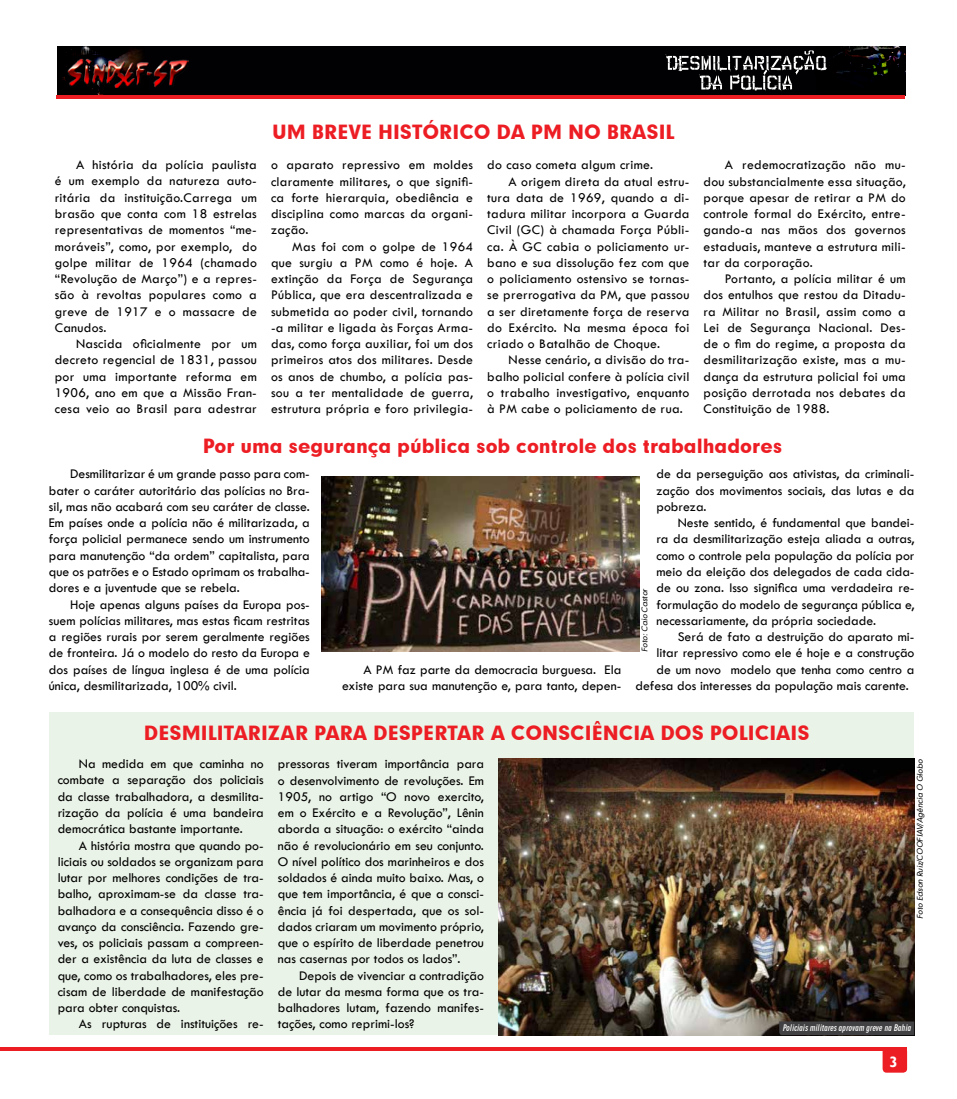
<style>
.page{position:relative;width:957px;height:1099px;background:#fff}
.page>*{position:absolute;margin:0;border:0;box-sizing:border-box;transform-origin:0 0}
.t1{font:18.75px "Geometric 706 BT Black B";color:#ed1d24}
.t2{font:700 15px "Gill Sans";color:#fff}
.t3{font:13.75px/16.2px "Tw Cen";letter-spacing:.015em;color:#000;text-align:justify}
.t4{font:italic 8.75px "Geometric 706 BT Bold Condensed B";color:#fff}
.t5{font:italic 7.5px "Geometric 706 BT Medium B";color:#000}
</style>
<div class="page">
<div style="left:50px;top:712px;width:864px;height:323px;background:#eaf3e7"></div>
<hr style="left:0;top:1047px;width:907px;height:4px;background:#ed1d24">
<div style="left:882px;top:1047px;width:25px;height:25px;background:#ed1d24;border-radius:4px"></div>
<div style="left:57px;top:46px;width:848px;height:50px;background:#010002"></div>
<img style="left:57px;top:46px;width:92px;height:50px">
<img style="left:810px;top:46px;width:95px;height:50px">
<svg style="left:665px;top:50px;width:165px;height:45px"></svg>
<hr style="left:57px;top:96px;width:848px;height:3px;background:#ed1d24">
<img style="left:68px;top:58px;width:120px;height:30px">
<img style="left:321px;top:476px;width:319px;height:175px">
<img style="left:498px;top:758px;width:416px;height:277px">
<svg style="left:779px;top:1021px;width:135px;height:14px;background:#3f3e3f"></svg>
<p class="t3" style="left:55px;top:157px;width:204px;text-indent:21px">A história da polícia paulista é um exemplo da natureza auto&shy;ritária da instituição.Carrega um brasão que conta com 18 estrelas representativas de momentos “me&shy;moráveis”, como, por exemplo, do golpe militar de 1964 (chamado “Revolução de Março”) e a repres&shy;são à revoltas populares como a greve de 1917 e o massacre de Canudos.</p>
<p class="t3" style="left:55px;top:335px;width:204px;text-indent:21px">Nascida oficialmente por um decreto regencial de 1831, passou por uma importante reforma em 1906, ano em que a Missão Fran&shy;cesa veio ao Brasil para adestrar</p>
<h1 class="t1" style="left:272px;top:119px;width:404px">UM BREVE HISTÓRICO DA PM NO BRASIL</h1>
<p class="t3" style="left:271px;top:157px;width:204px">o aparato repressivo em moldes claramente militares, o que signifi&shy;ca forte hierarquia, obediência e disciplina como marcas da organi&shy;zação.</p>
<p class="t3" style="left:271px;top:238px;width:204px;text-indent:21px">Mas foi com o golpe de 1964 que surgiu a PM como é hoje. A extinção da Força de Segurança Pública, que era descentralizada e submetida ao poder civil, tornando -a militar e ligada às Forças Arma&shy;das, como força auxiliar, foi um dos primeiros atos dos militares. Desde os anos de chumbo, a polícia pas&shy;sou a ter mentalidade de guerra, estrutura própria e foro privilegia-</p>
<p class="t3" style="left:487px;top:157px;width:167px">do caso cometa algum crime.</p>
<p class="t3" style="left:508px;top:173px;width:182px">A origem direta da atual estru-</p>
<p class="t3" style="left:487px;top:189px;width:204px">tura data de 1969, quando a di-</p>
<p class="t3" style="left:487px;top:205px;width:204px">tadura militar incorpora a Guarda</p>
<p class="t3" style="left:487px;top:222px;width:204px">Civil (GC) à chamada Força Públi-</p>
<p class="t3" style="left:487px;top:238px;width:204px">ca. À GC cabia o policiamento ur-</p>
<p class="t3" style="left:487px;top:254px;width:204px">bano e sua dissolução fez com que</p>
<p class="t3" style="left:487px;top:270px;width:204px">o policiamento ostensivo se tornas-</p>
<p class="t3" style="left:487px;top:287px;width:204px">se prerrogativa da PM, que passou</p>
<p class="t3" style="left:487px;top:303px;width:204px">a ser diretamente força de reserva</p>
<p class="t3" style="left:487px;top:319px;width:204px">do Exército. Na mesma época foi</p>
<p class="t3" style="left:487px;top:335px;width:174px">criado o Batalhão de Choque.</p>
<p class="t3" style="left:508px;top:352px;width:182px">Nesse cenário, a divisão do tra-</p>
<p class="t3" style="left:487px;top:368px;width:204px">balho policial confere à polícia civil</p>
<p class="t3" style="left:487px;top:384px;width:204px">o trabalho investigativo, enquanto</p>
<p class="t3" style="left:487px;top:400px;width:197px">à PM cabe o policiamento de rua.</p>
<p class="t3" style="left:703px;top:157px;width:204px;text-indent:21px">A redemocratização não mu&shy;dou substancialmente essa situação, porque apesar de retirar a PM do controle formal do Exército, entre&shy;gando-a nas mãos dos governos estaduais, manteve a estrutura mili&shy;tar da corporação.</p>
<p class="t3" style="left:703px;top:271px;width:204px;text-indent:21px">Portanto, a polícia militar é um dos entulhos que restou da Ditadu&shy;ra Militar no Brasil, assim como a Lei de Segurança Nacional. Des&shy;de o fim do regime, a proposta da desmilitarização existe, mas a mu&shy;dança da estrutura policial foi uma posição derrotada nos debates da Constituição de 1988.</p>
<h1 class="t1" style="left:203px;top:433px;width:581px">POR UMA SEGURANÇA PÚBLICA SOB CONTROLE DOS TRABALHADORES</h1>
<p class="t3" style="left:49px;top:466px;width:262px;text-indent:21px">Desmilitarizar é um grande passo para com&shy;bater o caráter autoritário das polícias no Bra&shy;sil, mas não acabará com seu caráter de classe.<br>Em países onde a polícia não é militarizada, a força policial permanece sendo um instrumento para manutenção “da ordem” capitalista, para que os patrões e o Estado oprimam os trabalha&shy;dores e a juventude que se rebela.</p>
<p class="t3" style="left:49px;top:596px;width:262px;text-indent:21px">Hoje apenas alguns países da Europa pos&shy;suem polícias militares, mas estas ficam restritas a regiões rurais por serem geralmente regiões de fronteira. Já o modelo do resto da Europa e dos países de língua inglesa é de uma polícia única, desmilitarizada, 100% civil.</p>
<p class="t3" style="left:656px;top:466px;width:259px">de da perseguição aos ativistas, da criminali&shy;zação dos movimentos sociais, das lutas e da pobreza.</p>
<p class="t3" style="left:656px;top:514px;width:259px;text-indent:21px">Neste sentido, é fundamental que bandei&shy;ra da desmilitarização esteja aliada a outras, como o controle pela população da polícia por meio da eleição dos delegados de cada cida&shy;de ou zona. Isso significa uma verdadeira re&shy;formulação do modelo de segurança pública e, necessariamente, da própria sociedade.</p>
<p class="t3" style="left:678px;top:628px;width:238px">Será de fato a destruição do aparato mi-</p>
<p class="t3" style="left:656px;top:644px;width:259px">litar repressivo como ele é hoje e a construção</p>
<p class="t3" style="left:656px;top:661px;width:259px">de um novo modelo que tenha como centro a</p>
<p class="t3" style="left:635px;top:677px;width:275px">defesa dos interesses da população mais carente.</p>
<p class="t5" style="left:639px;top:651px;width:66px;rotate:-90deg">Foto:Caio Castor</p>
<p class="t3" style="left:342px;top:661px;width:280px;text-align:right">A PM faz parte da democracia burguesa. Ela existe para sua manutenção e, para tanto, depen-</p>
<h1 class="t1" style="left:144px;top:720px;width:667px">DESMILITARIZAR PARA DESPERTAR A CONSCIÊNCIA DOS POLICIAIS</h1>
<p class="t3" style="left:58px;top:755px;width:207px;text-indent:21px">Na medida em que caminha no combate a separação dos policiais da classe trabalhadora, a desmilita&shy;rização da polícia é uma bandeira democrática bastante importante.</p>
<p class="t3" style="left:58px;top:837px;width:207px;text-indent:21px">A história mostra que quando po&shy;liciais ou soldados se organizam para lutar por melhores condições de tra&shy;balho, aproximam-se da classe tra&shy;balhadora e a consequência disso é o avanço da consciência. Fazendo gre&shy;ves, os policiais passam a compreen&shy;der a existência da luta de classes e que, como os trabalhadores, eles pre&shy;cisam de liberdade de manifestação para obter conquistas.</p>
<p class="t3" style="left:79px;top:1015px;width:186px">As rupturas de instituições re-</p>
<p class="t3" style="left:278px;top:755px;width:208px">pressoras tiveram importância para o desenvolvimento de revoluções. Em 1905, no artigo “O novo exercito, em o Exército e a Revolução”, Lênin aborda a situação: o exército “ainda não é revolucionário em seu conjunto.<br>O nível político dos marinheiros e dos soldados é ainda muito baixo. Mas, o que tem importância, é que a consci&shy;ência já foi despertada, que os sol&shy;dados criaram um movimento próprio, que o espírito de liberdade penetrou nas casernas por todos os lados”.</p>
<p class="t3" style="left:278px;top:967px;width:207px;text-indent:21px">Depois de vivenciar a contradição de lutar da mesma forma que os tra&shy;balhadores lutam, fazendo manifes&shy;tações, como reprimi-los?</p>
<p class="t5" style="left:915px;top:918px;width:162px;rotate:-90deg">Foto Edson Ruiz/COOFIAV/Agência O Globo</p>
<p class="t4" style="left:782px;top:1022px;width:132px">Policiaismilitaresaprovam greve na Bahia</p>
<p class="t2" style="left:889px;top:1053px;width:10px">3</p>
</div>
